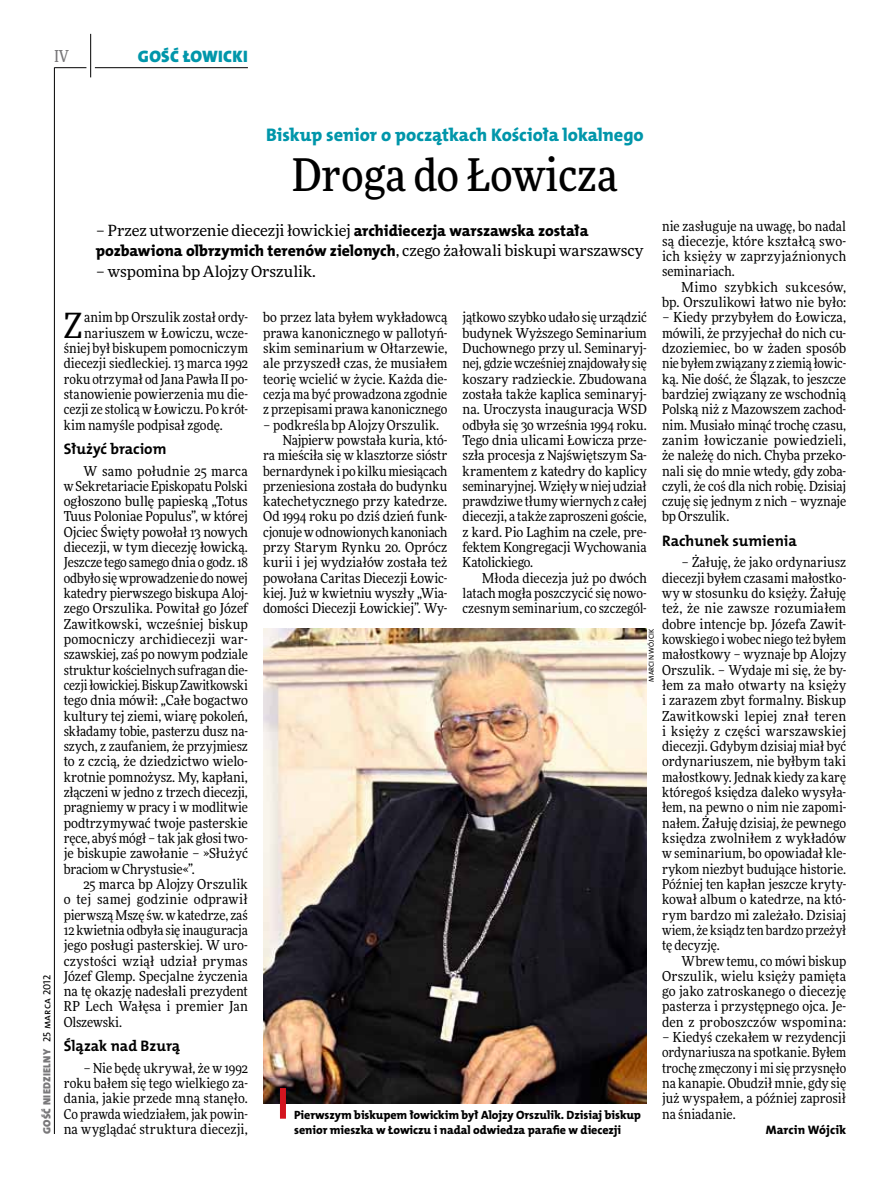
<style>
.page{position:relative;width:893px;height:1191px;background:#fff}
.page>*{position:absolute;margin:0;border:0;box-sizing:border-box;transform-origin:0 0}
.t1{font:500 45px "Freeday Narrow";color:#000}
.t2{font:34.8px "Freeday Narrow News";color:#000}
.t3{font:18.3px "The Mix HP8 Ex Bld";letter-spacing:-.005em;color:#0096aa}
.t4{font:16.65px "The Mix HP9 Blk";letter-spacing:.02em;color:#0096aa}
.t5{font:500 16.5px "Freeday Narrow";color:#787779;scale:.9 1}
.t6{font:15.75px "The Mix HP8 Ex Bld";letter-spacing:-.005em;color:#000}
.t7{font:15.45px "Freeday News";letter-spacing:-.01em;color:#000}
.t8{font:15.3px "The Mix HP7 Bld";color:#000}
.t9{font:13.65px/15.3px "Freeday Narrow News";color:#000;text-align:justify}
.t10{font:12.3px "The Mix HP8 Ex Bld";letter-spacing:.005em;color:#000}
.t11{font:12px/15.3px "The Mix HP8 Ex Bld";letter-spacing:-.005em;color:#000}
.t12{font:10.5px "The Mix HP9 Blk";letter-spacing:.025em;color:#787779}
.t13{font:7.2px "The Mix HP5 Plain";letter-spacing:.015em;color:#000}
.s1{font-family:"The Mix HP5 Plain";color:#000}
.s2{font-family:"The Mix HP8 Ex Bld";font-size:15.75px}
.s3{font-family:"Freeday News";font-size:15.45px}
</style>
<div class="page">
<hr style="left:54px;top:67px;width:1px;height:1067px;background:#000">
<hr style="left:90px;top:34px;width:1px;height:43px;background:#000">
<hr style="left:54px;top:67px;width:32px;height:1px;background:#000">
<hr style="left:95px;top:67px;width:153px;height:1px;background:#000">
<img style="left:263px;top:628px;width:384px;height:475px">
<div style="left:280px;top:1088px;width:6px;height:30px;background:#d3151f"></div>
<p class="t5" style="left:54px;top:46px;width:17px">IV</p>
<p class="t4" style="left:138px;top:46px;width:111px">GOŚĆ ŁOWICKI</p>
<p class="t12" style="left:40px;top:1134px;width:161px;rotate:-90deg">GOŚĆ NIEDZIELNY <span class="s1">25 marca 2012</span></p>
<h3 class="t3" style="left:266px;top:123px;width:379px">Biskup senior o początkach Kościoła lokalnego</h3>
<h1 class="t1" style="left:292px;top:147px;width:327px">Droga do Łowicza</h1>
<p class="t7" style="left:96px;top:221px;width:494px">– Przez utworzenie diecezji łowickiej <span class="s2">archidiecezja warszawska została</span></p>
<p class="t6" style="left:96px;top:241px;width:549px">pozbawiona olbrzymich terenów zielonych<span class="s3">, czego żałowali biskupi warszawscy</span></p>
<p class="t7" style="left:96px;top:261px;width:222px">– wspomina bp Alojzy Orszulik.</p>
<p class="t9" style="left:662px;top:218px;width:186px">nie zasługuje na uwagę, bo nadal są diecezje, które kształcą swo&shy;ich księży w zaprzyjaźnionych seminariach.</p>
<p class="t9" style="left:662px;top:279px;width:186px;text-align:right">Mimo szybkich sukcesów, bp. Orszulikowi łatwo nie było:</p>
<p class="t9" style="left:662px;top:310px;width:186px">– Kiedy przybyłem do Łowicza, mówili, że przyjechał do nich cu&shy;dzoziemiec, bo w żaden sposób nie byłem związany z ziemią łowic&shy;ką. Nie dość, że Ślązak, to jeszcze bardziej związany ze wschodnią Polską niż z Mazowszem zachod&shy;nim. Musiało minąć trochę czasu, zanim łowiczanie powiedzieli, że należę do nich. Chyba przeko&shy;nali się do mnie wtedy, gdy zoba&shy;czyli, że coś dla nich robię. Dzisiaj czuję się jednym z nich – wyznaje bp Orszulik.</p>
<p class="t8" style="left:662px;top:530px;width:136px">Rachunek sumienia</p>
<p class="t9" style="left:662px;top:555px;width:186px;text-indent:20px">– Żałuję, że jako ordynariusz diecezji byłem czasami małostko&shy;wy w stosunku do księży. Żałuję też, że nie zawsze rozumiałem dobre intencje bp. Józefa Zawit&shy;kowskiego i wobec niego też byłem małostkowy – wyznaje bp Alojzy Orszulik. – Wydaje mi się, że by&shy;łem za mało otwarty na księży i zarazem zbyt formalny. Biskup Zawitkowski lepiej znał teren i księży z części warszawskiej diecezji. Gdybym dzisiaj miał być ordynariuszem, nie byłbym taki małostkowy. Jednak kiedy za karę któregoś księdza daleko wysyła&shy;łem, na pewno o nim nie zapomi&shy;nałem. Żałuję dzisiaj, że pewnego księdza zwolniłem z wykładów w seminarium, bo opowiadał kle&shy;rykom niezbyt budujące historie.<br>Później ten kapłan jeszcze kryty&shy;kował album o katedrze, na któ&shy;rym bardzo mi zależało. Dzisiaj wiem, że ksiądz ten bardzo przeżył tę decyzję.</p>
<p class="t9" style="left:662px;top:953px;width:186px;text-indent:20px">Wbrew temu, co mówi biskup Orszulik, wielu księży pamięta go jako zatroskanego o diecezję pasterza i przystępnego ojca. Je&shy;den z proboszczów wspomina:</p>
<p class="t9" style="left:662px;top:1029px;width:186px">– Kiedyś czekałem w rezydencji ordynariusza na spotkanie. Byłem trochę zmęczony i mi się przysnęło na kanapie. Obudził mnie, gdy się już wyspałem, a później zaprosił na śniadanie.</p>
<p class="t10" style="left:766px;top:1122px;width:82px">Marcin Wójcik</p>
<h2 class="t2" style="left:64px;top:304px;width:20px">Z</h2>
<p class="t9" style="left:84px;top:310px;width:165px">anim bp Orszulik został ordy-</p>
<p class="t9" style="left:463px;top:310px;width:186px">jątkowo szybko udało się urządzić budynek Wyższego Seminarium Duchownego przy ul. Seminaryj&shy;nej, gdzie wcześniej znajdowały się koszary radzieckie. Zbudowana została także kaplica seminaryj&shy;na. Uroczysta inauguracja WSD odbyła się 30 września 1994 roku.<br>Tego dnia ulicami Łowicza prze&shy;szła procesja z Najświętszym Sa&shy;kramentem z katedry do kaplicy seminaryjnej. Wzięły w niej udział prawdziwe tłumy wiernych z całej diecezji, a także zaproszeni goście, z kard. Pio Laghim na czele, pre&shy;fektem Kongregacji Wychowania Katolickiego.</p>
<p class="t9" style="left:463px;top:570px;width:186px;text-indent:20px">Młoda diecezja już po dwóch latach mogła poszczycić się nowo&shy;czesnym seminarium, co szczegól-</p>
<p class="t9" style="left:263px;top:310px;width:186px">bo przez lata byłem wykładowcą prawa kanonicznego w pallotyń&shy;skim seminarium w Ołtarzewie, ale przyszedł czas, że musiałem teorię wcielić w życie. Każda die&shy;cezja ma być prowadzona zgodnie z przepisami prawa kanonicznego</p>
<p class="t9" style="left:263px;top:417px;width:178px">– podkreśla bp Alojzy Orszulik.</p>
<p class="t9" style="left:283px;top:432px;width:166px">Najpierw powstała kuria, któ-</p>
<p class="t9" style="left:263px;top:447px;width:186px">ra mieściła się w klasztorze sióstr</p>
<p class="t9" style="left:263px;top:463px;width:186px">bernardynek i po kilku miesiącach</p>
<p class="t9" style="left:263px;top:478px;width:186px">przeniesiona została do budynku</p>
<p class="t9" style="left:263px;top:493px;width:186px">katechetycznego przy katedrze.</p>
<p class="t9" style="left:263px;top:509px;width:186px">Od 1994 roku po dziś dzień funk-</p>
<p class="t9" style="left:263px;top:524px;width:186px">cjonuje w odnowionych kanoniach</p>
<p class="t9" style="left:263px;top:539px;width:186px">przy Starym Rynku 20. Oprócz</p>
<p class="t9" style="left:263px;top:555px;width:186px">kurii i jej wydziałów została też</p>
<p class="t9" style="left:263px;top:570px;width:186px">powołana Caritas Diecezji Łowic-</p>
<p class="t9" style="left:263px;top:585px;width:186px">kiej. Już w kwietniu wyszły „Wia-</p>
<p class="t9" style="left:263px;top:600px;width:186px">domości Diecezji Łowickiej”. Wy-</p>
<p class="t9" style="left:84px;top:325px;width:165px">nariuszem w Łowiczu, wcze-</p>
<p class="t9" style="left:64px;top:340px;width:186px">śniej był biskupem pomocniczym</p>
<p class="t9" style="left:64px;top:356px;width:186px">diecezji siedleckiej. 13 marca 1992</p>
<p class="t9" style="left:64px;top:371px;width:186px">roku otrzymał od Jana Pawła II po-</p>
<p class="t9" style="left:64px;top:386px;width:186px">stanowienie powierzenia mu die-</p>
<p class="t9" style="left:64px;top:401px;width:186px">cezji ze stolicą w Łowiczu. Po krót-</p>
<p class="t9" style="left:64px;top:417px;width:160px">kim namyśle podpisał zgodę.</p>
<p class="t8" style="left:64px;top:439px;width:104px">Służyć braciom</p>
<p class="t9" style="left:64px;top:463px;width:186px;text-indent:20px">W samo południe 25 marca w Sekretariacie Episkopatu Polski ogłoszono bullę papieską „Totus Tuus Poloniae Populus”, w której Ojciec Święty powołał 13 nowych diecezji, w tym diecezję łowicką.<br>Jeszcze tego samego dnia o godz. 18 odbyło się wprowadzenie do nowej katedry pierwszego biskupa Aloj&shy;zego Orszulika. Powitał go Józef Zawitkowski, wcześniej biskup pomocniczy archidiecezji war&shy;szawskiej, zaś po nowym podziale struktur kościelnych sufragan die&shy;cezji łowickiej. Biskup Zawitkowski tego dnia mówił: „Całe bogactwo kultury tej ziemi, wiarę pokoleń, składamy tobie, pasterzu dusz na&shy;szych, z zaufaniem, że przyjmiesz to z czcią, że dziedzictwo wielo&shy;krotnie pomnożysz. My, kapłani, złączeni w jedno z trzech diecezji, pragniemy w pracy i w modlitwie podtrzymywać twoje pasterskie ręce, abyś mógł – tak jak głosi two&shy;je biskupie zawołanie – »Służyć braciom w Chrystusie«”.</p>
<p class="t9" style="left:64px;top:876px;width:186px;text-indent:20px">25 marca bp Alojzy Orszulik o tej samej godzinie odprawił pierwszą Mszę św. w katedrze, zaś 12 kwietnia odbyła się inauguracja jego posługi pasterskiej. W uro&shy;czystości wziął udział prymas Józef Glemp. Specjalne życzenia na tę okazję nadesłali prezydent RP Lech Wałęsa i premier Jan Olszewski.</p>
<p class="t8" style="left:64px;top:1036px;width:118px">Ślązak nad Bzurą</p>
<p class="t9" style="left:64px;top:1060px;width:186px;text-indent:20px">– Nie będę ukrywał, że w 1992 roku bałem się tego wielkiego za&shy;dania, jakie przede mną stanęło.<br>Co prawda wiedziałem, jak powin&shy;na wyglądać struktura diecezji,</p>
<p class="t13" style="left:647px;top:682px;width:55px;rotate:-90deg">Marcin Wójcik</p>
<p class="t11" style="left:294px;top:1107px;width:347px">Pierwszym biskupem łowickim był Alojzy Orszulik. Dzisiaj biskup senior mieszka w Łowiczu i nadal odwiedza parafie w diecezji</p>
</div>
